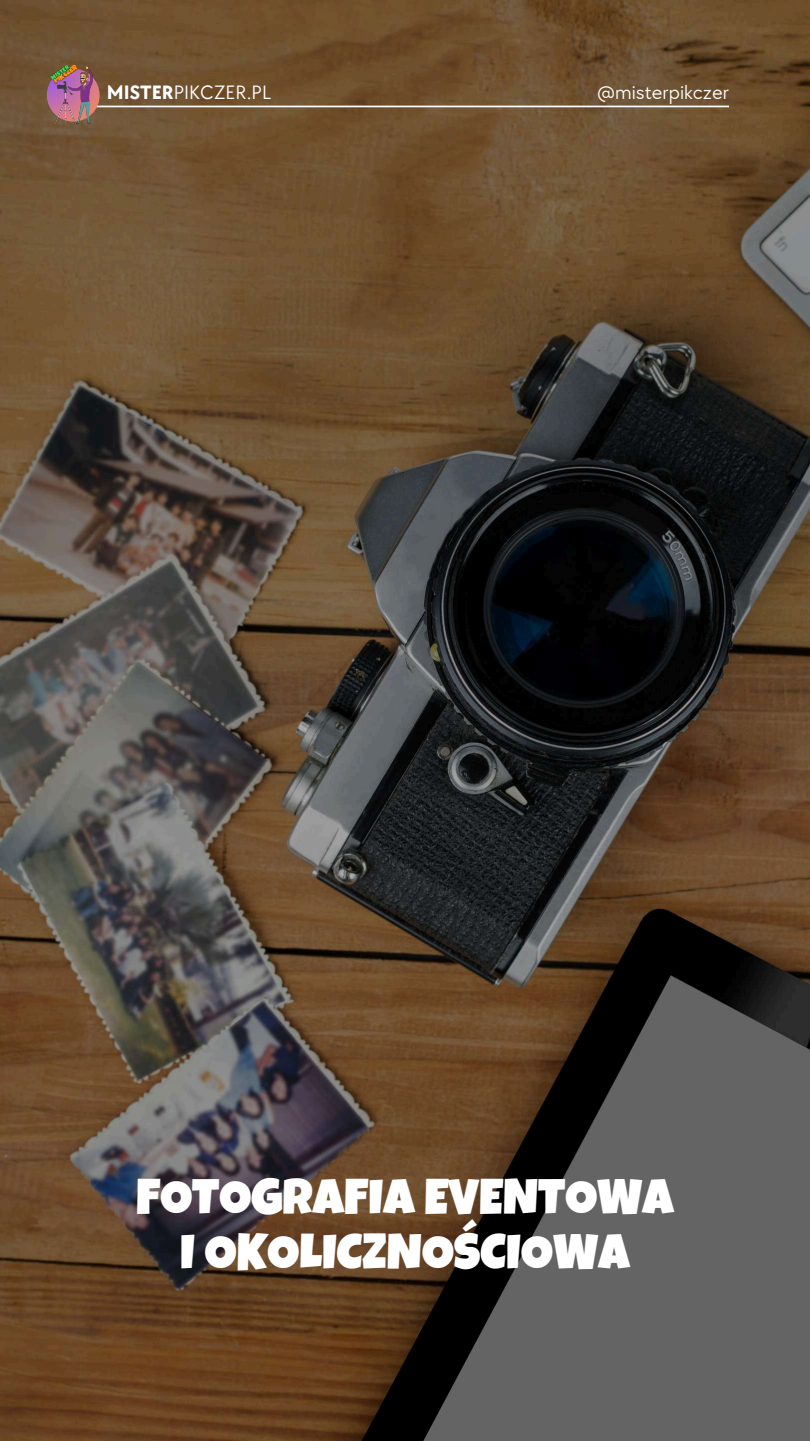
<style>
.page{position:relative;width:810px;height:1441px;background:#fff}
.page>*{position:absolute;margin:0;border:0;box-sizing:border-box;transform-origin:0 0}
.t1{font:50px/54.8px "Luckiest Guy";color:#fff;text-align:center}
.t2{font:20px "TT Chocolates";color:#fff}
.t3{font:7.5px "Luckiest Guy";color:#ff9519}
.t4{font:5.8px "Luckiest Guy";color:#61ce70}
.s1{font-weight:700}
</style>
<div class="page">
<img style="left:0;top:0;width:810px;height:1440px">
<hr style="left:81px;top:106px;width:648px;height:1px;background:#fff">
<svg style="left:47px;top:69px;width:53px;height:53px"></svg>
<img style="left:55px;top:66px;width:37px;height:57px">
<svg style="left:50px;top:63px;width:29px;height:21px"></svg>
<p class="t3" style="left:53px;top:79px;width:28px;rotate:-34deg">PIKCZER</p>
<p class="t4" style="left:51px;top:76px;width:22px;rotate:-34deg">MISTER</p>
<p class="t2" style="left:107px;top:81px;width:166px"><span class="s1">MISTER</span>PIKCZER.PL</p>
<p class="t2" style="left:597px;top:81px;width:134px">@misterpikczer</p>
<p class="t1" style="left:136px;top:1176px;width:539px">FOTOGRAFIA EVENTOWA<br>I OKOLICZNOŚCIOWA</p>
</div>
